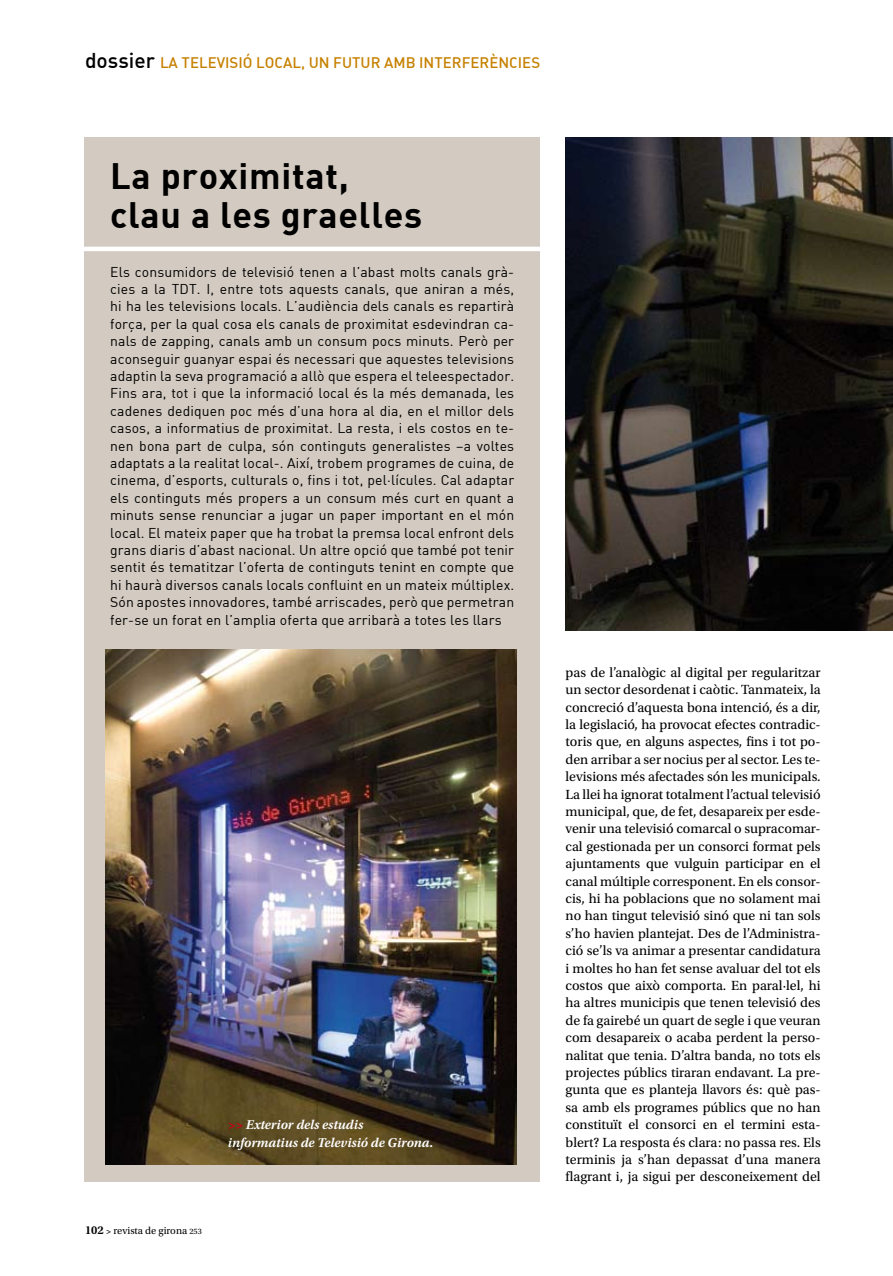
<style>
.page{position:relative;width:893px;height:1276px;background:#fff}
.page>*{position:absolute;margin:0;border:0;box-sizing:border-box;transform-origin:0 0}
.t1{font:36px/39px "DIN Bold";letter-spacing:.02em;color:#000}
.t2{font:15px "DIN Medium Alternate";color:#c68100}
.t3{font:13.95px/17.4px "DIN";letter-spacing:.01em;color:#000;text-align:justify}
.t4{font:13.95px/17.4px "Utopia Std";color:#000;text-align:justify}
.t5{font:italic 600 13.5px/17.4px "Utopia Std";color:#fff}
.t6{font:10.5px "Utopia Std";color:#000}
.s1{font-size:21px;color:#000}
.s2{color:#ce0019}
.s3{font-weight:600;font-size:12px}
.s4{font-weight:600;font-size:9px}
.s5{font-size:8.25px}
</style>
<div class="page">
<div style="left:85px;top:137px;width:455px;height:1044px;background:#d3cbc1"></div>
<hr style="left:69px;top:247px;width:483px;height:4px;background:#fff">
<img style="left:106px;top:649px;width:411px;height:515px">
<img style="left:566px;top:137px;width:327px;height:494px">
<p class="t2" style="left:85px;top:53px;width:457px"><span class="s1">DOSSIER</span> LA TELEVISIÓ LOCAL, UN FUTUR AMB INTERFERÈNCIES</p>
<h1 class="t1" style="left:110px;top:155px;width:314px">La proximitat, clau a les graelles</h1>
<p class="t3" style="left:110px;top:262px;width:405px">Els consumidors de televisió tenen a l’abast molts canals grà&shy;cies a la TDT. I, entre tots aquests canals, que aniran a més, hi ha les televisions locals. L’audiència dels canals es repartirà força, per la qual cosa els canals de proximitat esdevindran ca&shy;nals de zapping, canals amb un consum pocs minuts. Però per aconseguir guanyar espai és necessari que aquestes televisions adaptin la seva programació a allò que espera el teleespectador.<br>Fins ara, tot i que la informació local és la més demanada, les cadenes dediquen poc més d’una hora al dia, en el millor dels casos, a informatius de proximitat. La resta, i els costos en te&shy;nen bona part de culpa, són continguts generalistes –a voltes adaptats a la realitat local-. Així, trobem programes de cuina, de cinema, d’esports, culturals o, fins i tot, pel·lícules. Cal adaptar els continguts més propers a un consum més curt en quant a minuts sense renunciar a jugar un paper important en el món local. El mateix paper que ha trobat la premsa local enfront dels grans diaris d’abast nacional. Un altre opció que també pot tenir sentit és tematitzar l’oferta de continguts tenint en compte que hi haurà diversos canals locals confluint en un mateix múltiplex.<br>Són apostes innovadores, també arriscades, però que permetran fer-se un forat en l’amplia oferta que arribarà a totes les llars</p>
<p class="t5" style="left:228px;top:1116px;width:207px"><span class="s2">&gt;&gt;</span> Exterior dels estudis informatius de Televisió de Girona.</p>
<p class="t6" style="left:85px;top:1224px;width:118px"><span class="s3">102</span> <span class="s4">&gt;</span> revista de girona <span class="s5">253</span></p>
<p class="t4" style="left:566px;top:664px;width:257px">pas de l’analògic al digital per regularitzar un sector desordenat i caòtic. Tanmateix, la concreció d’aquesta bona intenció, és a dir, la legislació, ha provocat efectes contradic&shy;toris que, en alguns aspectes, fins i tot po&shy;den arribar a ser nocius per al sector. Les te&shy;levisions més afectades són les municipals.<br>La llei ha ignorat totalment l’actual televisió municipal, que, de fet, desapareix per esde&shy;venir una televisió comarcal o supracomar&shy;cal gestionada per un consorci format pels ajuntaments que vulguin participar en el canal múltiple corresponent. En els consor&shy;cis, hi ha poblacions que no solament mai no han tingut televisió sinó que ni tan sols s’ho havien plantejat. Des de l’Administra&shy;ció se’ls va animar a presentar candidatura i moltes ho han fet sense avaluar del tot els costos que això comporta. En paral·lel, hi ha altres municipis que tenen televisió des de fa gairebé un quart de segle i que veuran com desapareix o acaba perdent la perso&shy;nalitat que tenia. D’altra banda, no tots els projectes públics tiraran endavant. La pre&shy;gunta que es planteja llavors és: què pas&shy;sa amb els programes públics que no han constituït el consorci en el termini esta&shy;blert? La resposta és clara: no passa res. Els terminis ja s’han depassat d’una manera flagrant i, ja sigui per desconeixement del</p>
</div>
